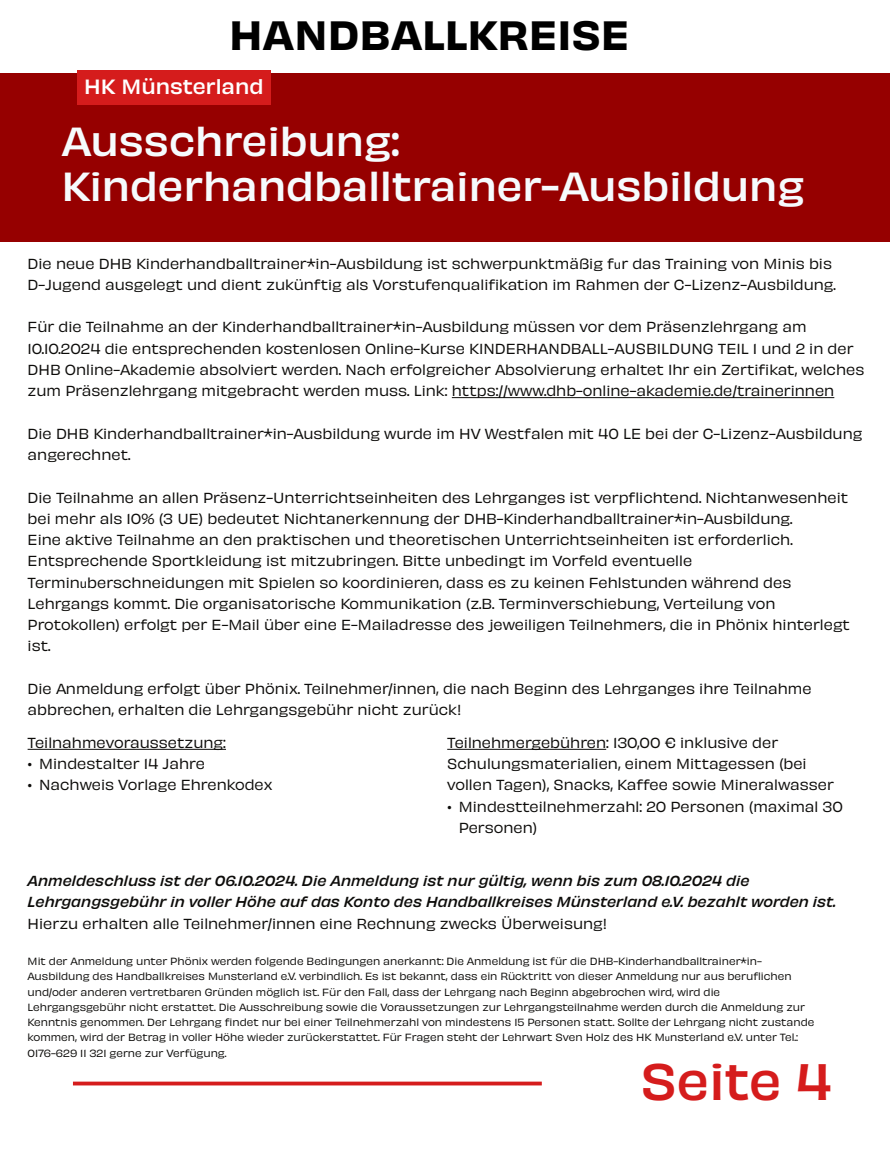
<style>
.page{position:relative;width:890px;height:1152px;background:#fff}
.page>*{position:absolute;margin:0;border:0;box-sizing:border-box;transform-origin:0 0}
.t1{font:500 47.6px "Obviously";color:#d51c1c}
.t2{font:38.4px "Obviously Semi";color:#000}
.t3{font:500 38px/44.4px "Obviously";color:#f6fbfd}
.t4{font:500 19.2px "Obviously";color:#fff}
.t5{font:13.6px/21.2px "Obviously";color:#0d0c0a}
.t6{font:italic 500 13.6px/21.2px "Obviously";color:#0d0c0a}
.t7{font:9.6px/15.2px "Obviously";color:#0d0c0a}
.s1{font-family:"Source Sans 3"}
.s2{font-family:"Times New Roman"}
</style>
<div class="page">
<hr style="left:73px;top:1082px;width:469px;height:3px;background:#d51c1c">
<div style="left:0;top:73px;width:890px;height:168px;background:#960000"></div>
<div style="left:78px;top:70px;width:193px;height:35px;background:#d51c1c"></div>
<hr style="left:452px;top:397px;width:382px;height:1px;background:#0d0c0a">
<hr style="left:28px;top:749px;width:198px;height:1px;background:#0d0c0a">
<hr style="left:447px;top:749px;width:159px;height:1px;background:#0d0c0a">
<h2 class="t2" style="left:229px;top:4px;width:402px">HANDBALLKREISE</h2>
<h3 class="t4" style="left:84px;top:71px;width:181px">HK Münsterland</h3>
<h3 class="t3" style="left:62px;top:116px;width:745px">Ausschreibung:<br>Kinderhandballtrainer-Ausbildung</h3>
<p class="t5" style="left:28px;top:252px;width:810px">Die neue DHB Kinderhandballtrainer*in-Ausbildung ist schwerpunktmäßig f<span class="s1">u</span>r das Training von Minis bis<br>D-Jugend ausgelegt und dient zukünftig als Vorstufenqualifikation im Rahmen der C-Lizenz-Ausbildung.</p>
<p class="t5" style="left:28px;top:316px;width:838px">Für die Teilnahme an der Kinderhandballtrainer*in-Ausbildung müssen vor dem Präsenzlehrgang am 10.10.2024 die entsprechenden kostenlosen Online-Kurse KINDERHANDBALL-AUSBILDUNG TEIL 1 und 2 in der DHB Online-Akademie absolviert werden. Nach erfolgreicher Absolvierung erhaltet Ihr ein Zertifikat, welches zum Präsenzlehrgang mitgebracht werden muss. Link: https://www.dhb-online-akademie.de/trainerinnen</p>
<p class="t5" style="left:28px;top:422px;width:836px">Die DHB Kinderhandballtrainer*in-Ausbildung wurde im HV Westfalen mit 40 LE bei der C-Lizenz-Ausbildung angerechnet.</p>
<p class="t5" style="left:28px;top:486px;width:824px">Die Teilnahme an allen Präsenz-Unterrichtseinheiten des Lehrganges ist verpflichtend. Nichtanwesenheit bei mehr als 10% (3 UE) bedeutet Nichtanerkennung der DHB-Kinderhandballtrainer*in-Ausbildung.<br>Eine aktive Teilnahme an den praktischen und theoretischen Unterrichtseinheiten ist erforderlich.<br>Entsprechende Sportkleidung ist mitzubringen. Bitte unbedingt im Vorfeld eventuelle Termin<span class="s1">u</span>berschneidungen mit Spielen so koordinieren, dass es zu keinen Fehlstunden während des Lehrgangs kommt. Die organisatorische Kommunikation (z.B. Terminverschiebung, Verteilung von Protokollen) erfolgt per E-Mail über eine E-Mailadresse des jeweiligen Teilnehmers, die in Phönix hinterlegt ist.</p>
<p class="t5" style="left:28px;top:677px;width:785px">Die Anmeldung erfolgt über Phönix. Teilnehmer/innen, die nach Beginn des Lehrganges ihre Teilnahme abbrechen, erhalten die Lehrgangsgebühr nicht zurück!</p>
<p class="t5" style="left:447px;top:731px;width:388px">Teilnehmergebühren: 130,00 € inklusive der<br>Schulungsmaterialien, einem Mittagessen (bei vollen Tagen), Snacks, Kaffee sowie Mineralwasser</p>
<p class="t5" style="left:459px;top:795px;width:386px;text-indent:-12px"><span class="s2">•</span> Mindestteilnehmerzahl: 20 Personen (maximal 30<br>Personen)</p>
<p class="t6" style="left:28px;top:869px;width:810px">Anmeldeschluss ist der 06.10.2024. Die Anmeldung ist nur gültig, wenn bis zum 08.10.2024 die<br>Lehrgangsgebühr in voller Höhe auf das Konto des Handballkreises Münsterland e.V. bezahlt worden ist.</p>
<p class="t5" style="left:28px;top:912px;width:581px">Hierzu erhalten alle Teilnehmer/innen eine Rechnung zwecks Überweisung!</p>
<p class="t7" style="left:28px;top:953px;width:788px">Mit der Anmeldung unter Phönix werden folgende Bedingungen anerkannt: Die Anmeldung ist für die DHB-Kinderhandballtrainer*in-Ausbildung des Handballkreises M<span class="s1">u</span>nsterland e.V. verbindlich. Es ist bekannt, dass ein Rücktritt von dieser Anmeldung nur aus beruflichen und/oder anderen vertretbaren Gründen möglich ist. Für den Fall, dass der Lehrgang nach Beginn abgebrochen wird, wird die Lehrgangsgebühr nicht erstattet. Die Ausschreibung sowie die Voraussetzungen zur Lehrgangsteilnahme werden durch die Anmeldung zur Kenntnis genommen. Der Lehrgang findet nur bei einer Teilnehmerzahl von mindestens 15 Personen statt. Sollte der Lehrgang nicht zustande kommen, wird der Betrag in voller Höhe wieder zurückerstattet. Für Fragen steht der Lehrwart Sven Holz des HK M<span class="s1">u</span>nsterland e.V. unter Tel.:<br>0176-629 11 321 gerne zur Verfügung.</p>
<p class="t5" style="left:28px;top:731px;width:200px">Teilnahmevoraussetzung:</p>
<p class="t5" style="left:28px;top:752px;width:179px"><span class="s2">•</span> Mindestalter 14 Jahre</p>
<p class="t5" style="left:28px;top:774px;width:246px"><span class="s2">•</span> Nachweis Vorlage Ehrenkodex</p>
<h1 class="t1" style="left:640px;top:1044px;width:193px">Seite 4</h1>
</div>
